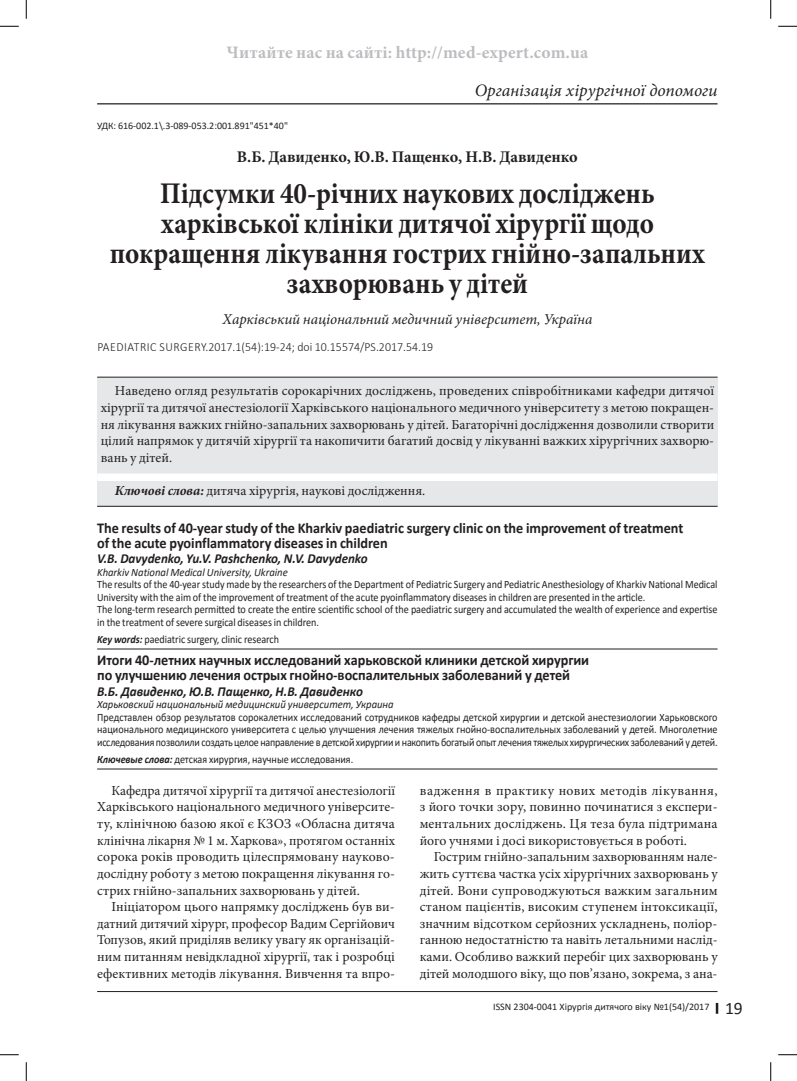
<style>
.page{position:relative;width:797px;height:1081px;background:#fff}
.page>*{position:absolute;margin:0;border:0;box-sizing:border-box;transform-origin:0 0}
.t1{font:700 30px/30px "Minion Pro";color:#231f20;text-align:center;scale:.9 1}
.t2{font:700 17.5px "Minion Pro";letter-spacing:.01em;color:#bcbdc0}
.t3{font:italic 17.5px "Minion Pro";color:#231f20}
.t4{font:700 16.25px "Minion Pro";color:#231f20}
.t5{font:700 15px/15px "Calibri";letter-spacing:-.005em;color:#231f20;scale:.95 1}
.t6{font:italic 15px "Minion Pro";letter-spacing:-.005em;color:#231f20}
.t7{font:13.75px/16.6px "Minion Pro";color:#231f20;text-align:justify}
.t8{font:italic 700 13.75px "Calibri";color:#231f20;scale:.95 1}
.t9{font:300 12.5px "Calibri";letter-spacing:.005em;color:#231f20;scale:.95 1}
.t10{font:11.25px/12.5px "Calibri";color:#231f20;scale:.9 1}
.t11{font:italic 11.25px "Calibri";color:#231f20;scale:.95 1}
.t12{font:10px "Calibri";color:#231f20}
.s1{font-weight:700;font-style:italic}
.s2{font-size:17.5px}
</style>
<div class="page">
<hr style="left:97px;top:103px;width:620px;height:1px;background:#231f20">
<svg style="left:715px;top:1002px;width:3px;height:11px"></svg>
<hr style="left:97px;top:990px;width:620px;height:1px;background:#231f20">
<div style="left:97px;top:377px;width:620px;height:129px;background:#e6e7e9"></div>
<hr style="left:97px;top:376px;width:620px;height:1px;background:#231f20">
<div style="left:97px;top:473px;width:620px;height:8px;background:#fff"></div>
<hr style="left:97px;top:505px;width:620px;height:1px;background:#231f20">
<hr style="left:97px;top:648px;width:620px;height:1px;background:#231f20">
<hr style="left:97px;top:768px;width:620px;height:1px;background:#231f20">
<svg style="left:0;top:25px;width:19px;height:2px"></svg>
<svg style="left:778px;top:25px;width:19px;height:2px"></svg>
<svg style="left:0;top:1054px;width:19px;height:1px"></svg>
<svg style="left:778px;top:1054px;width:19px;height:1px"></svg>
<svg style="left:25px;top:0;width:2px;height:19px"></svg>
<svg style="left:25px;top:1062px;width:2px;height:18px"></svg>
<svg style="left:770px;top:0;width:1px;height:19px"></svg>
<svg style="left:770px;top:1062px;width:1px;height:18px"></svg>
<p class="t2" style="left:226px;top:40px;width:363px">Читайте нас на сайті: http://med-expert.com.ua</p>
<p class="t3" style="left:475px;top:78px;width:244px">Організація хірургічної допомоги</p>
<p class="t12" style="left:97px;top:119px;width:192px">УДК: 616-002.1\.3-089-053.2:001.891"451*40"</p>
<p class="t4" style="left:237px;top:146px;width:342px">В.Б. Давиденко, Ю.В. Пащенко, Н.В. Давиденко</p>
<h1 class="t1" style="left:110px;top:178px;width:662px">Підсумки 40-річних наукових досліджень харківської клініки дитячої хірургії щодо покращення лікування гострих гнійно-запальних захворювань у дітей</h1>
<p class="t6" style="left:222px;top:309px;width:371px">Харківський національний медичний університет, Україна</p>
<p class="t9" style="left:97px;top:338px;width:355px">PAEDIATRIC SURGERY.2017.1(54):19-24; doi 10.15574/PS.2017.54.19</p>
<p class="t7" style="left:101px;top:382px;width:615px;text-indent:14px">Наведено огляд результатів сорокарічних досліджень, проведених співробітниками кафедри дитячої хірургії та дитячої анестезіології Харківського національного медичного університету з метою покращен&shy;ня лікування важких гнійно-запальних захворювань у дітей. Багаторічні дослідження дозволили створити цілий напрямок у дитячій хірургії та накопичити багатий досвід у лікуванні важких хірургічних захворю&shy;вань у дітей.</p>
<p class="t7" style="left:115px;top:482px;width:312px"><span class="s1">Ключові слова:</span> дитяча хірургія, наукові дослідження.</p>
<p class="t5" style="left:97px;top:520px;width:618px">The results of 40-year study of the Kharkiv paediatric surgery clinic on the improvement of treatment of the acute pyoinflammatory diseases in children</p>
<p class="t8" style="left:97px;top:548px;width:286px">V.B. Davydenko, Yu.V. Pashchenko, N.V. Davydenko</p>
<p class="t11" style="left:97px;top:563px;width:202px">Kharkiv National Medical University, Ukraine</p>
<p class="t10" style="left:97px;top:577px;width:691px">The results of the 40-year study made by the researchers of the Department of Pediatric Surgery and Pediatric Anesthesiology of Kharkiv National Medical University with the aim of the improvement of treatment of the acute pyoinflammatory diseases in children are presented in the article.<br>The long-term research permitted to create the entire scientific school of the paediatric surgery and accumulated the wealth of experience and expertise in the treatment of severe surgical diseases in children.</p>
<p class="t10" style="left:97px;top:633px;width:204px"><span class="s1">Key words:</span> paediatric surgery, clinic research</p>
<p class="t5" style="left:97px;top:652px;width:519px">Итоги 40-летних научных исследований харьковской клиники детской хирургии по улучшению лечения острых гнойно-воспалительных заболеваний у детей</p>
<p class="t8" style="left:97px;top:681px;width:281px">В.Б. Давиденко, Ю.В. Пащенко, Н.В. Давиденко</p>
<p class="t11" style="left:97px;top:696px;width:314px">Харьковский национальный медицинский университет, Украина</p>
<p class="t10" style="left:97px;top:710px;width:691px;text-align:justify">Представлен обзор результатов сорокалетних исследований сотрудников кафедры детской хирургии и детской анестезиологии Харьковского национального медицинского университета с целью улучшения лечения тяжелых гнойно-воспалительных заболеваний у детей. Многолетние исследования позволили создать целое направление в детской хирургии и накопить богатый опыт лечения тяжелых хирургических заболеваний у детей.</p>
<p class="t10" style="left:97px;top:752px;width:286px"><span class="s1">Ключевые слова:</span> детская хирургия, научные исследования.</p>
<p class="t7" style="left:97px;top:781px;width:299px;text-indent:14px">Кафедра дитячої хірургії та дитячої анестезіології Харківського національного медичного університе&shy;ту, клінічною базою якої є КЗОЗ «Обласна дитяча клінічна лікарня № 1 м. Харкова», протягом останніх сорока років проводить цілеспрямовану науково&shy;дослідну роботу з метою покращення лікування го&shy;стрих гнійно-запальних захворювань у дітей.</p>
<p class="t7" style="left:97px;top:898px;width:299px;text-indent:14px">Ініціатором цього напрямку досліджень був ви&shy;датний дитячий хірург, професор Вадим Сергійович Топузов, який приділяв велику увагу як організацій&shy;ним питанням невідкладної хірургії, так і розробці ефективних методів лікування. Вивчення та впро-</p>
<p class="t7" style="left:420px;top:781px;width:299px">вадження в практику нових методів лікування, з його точки зору, повинно починатися з експери&shy;ментальних досліджень. Ця теза була підтримана його учнями і досі використовується в роботі.</p>
<p class="t7" style="left:420px;top:848px;width:299px;text-indent:14px">Гострим гнійно-запальним захворюванням нале&shy;жить суттєва частка усіх хірургічних захворювань у дітей. Вони супроводжуються важким загальним станом пацієнтів, високим ступенем інтоксикації, значним відсотком серйозних ускладнень, поліор&shy;ганною недостатністю та навіть летальними наслід&shy;ками. Особливо важкий перебіг цих захворювань у дітей молодшого віку, що пов’язано, зокрема, з ана-</p>
<p class="t12" style="left:493px;top:999px;width:251px">ISSN 2304-0041 Хірургія дитячого віку №1(54)/2017 <span class="s2">19</span></p>
</div>
